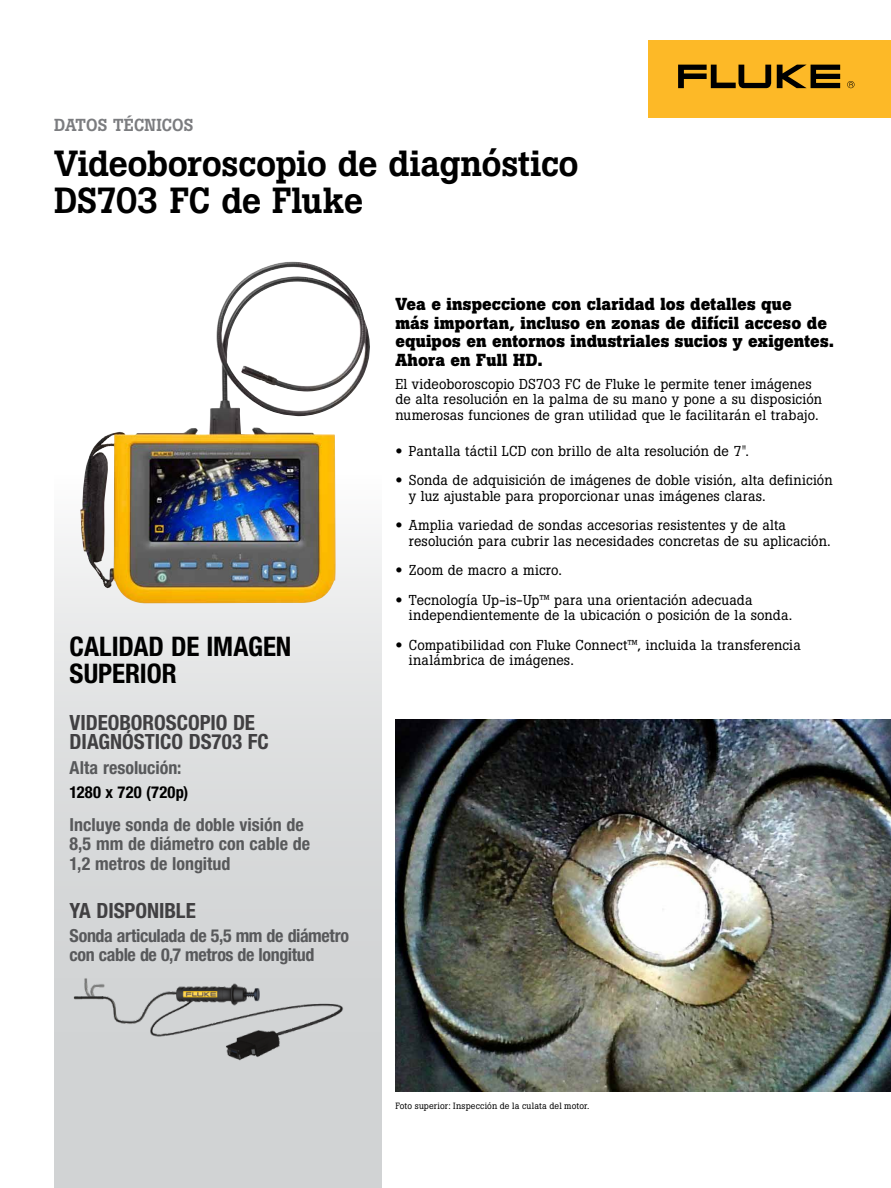
<style>
.page{position:relative;width:891px;height:1188px;background:#fff}
.page>*{position:absolute;margin:0;border:0;box-sizing:border-box;transform-origin:0 0}
.t1{font:500 36px/37.5px "Boton Pro";letter-spacing:-.015em;color:#000}
.t2{font:700 condensed 27px/27px "Helvetica Neue LT Pro";letter-spacing:-.005em;color:#000}
.t3{font:700 condensed 21px/19.5px "Helvetica Neue LT Pro";color:#414042}
.t4{font:700 condensed 18px/19.5px "Helvetica Neue LT Pro";letter-spacing:-.005em;color:#58595b}
.t5{font:700 17.25px/18.8px "Boton Pro";letter-spacing:.01em;color:#000}
.t6{font:500 17.25px "Boton Pro";letter-spacing:-.005em;color:#7b7c7f}
.t7{font:700 condensed 16.5px "Helvetica Neue LT Pro";letter-spacing:.015em;color:#000}
.t8{font:14.25px/15.8px "Boton Pro";letter-spacing:.01em;color:#000}
.t9{font:9px "Boton Pro";letter-spacing:.015em;color:#000}
.s1{font-family:"Helvetica Neue LT Pro";font-weight:700;font-stretch:expanded}
</style>
<div class="page">
<div style="left:54px;top:475px;width:328px;height:713px;background:linear-gradient(to bottom,#f3f3f3,#c8cacc)"></div>
<div style="left:648px;top:40px;width:243px;height:78px;background:#fdb927"></div>
<svg style="left:777px;top:65px;width:63px;height:23px"></svg>
<svg style="left:678px;top:65px;width:93px;height:23px"></svg>
<svg style="left:847px;top:81px;width:8px;height:7px"></svg>
<img style="left:80px;top:262px;width:291px;height:342px">
<img style="left:395px;top:720px;width:496px;height:372px">
<img style="left:70px;top:971px;width:296px;height:106px">
<p class="t6" style="left:54px;top:114px;width:141px">DATOS TÉCNICOS</p>
<h1 class="t1" style="left:54px;top:145px;width:526px">Videoboroscopio de diagnóstico<br>DS703 FC de Fluke</h1>
<h2 class="t2" style="left:70px;top:633px;width:223px">CALIDAD DE IMAGEN<br>SUPERIOR</h2>
<h3 class="t3" style="left:70px;top:712px;width:201px">VIDEOBOROSCOPIO DE<br>DIAGNÓSTICO DS703 FC</h3>
<p class="t4" style="left:70px;top:757px;width:113px">Alta resolución:</p>
<p class="t7" style="left:70px;top:782px;width:120px">1280 x 720 (720p)</p>
<p class="t4" style="left:70px;top:814px;width:242px">Incluye sonda de doble visión de<br>8,5 mm de diámetro con cable de<br>1,2 metros de longitud</p>
<h3 class="t3" style="left:70px;top:900px;width:128px">YA DISPONIBLE</h3>
<p class="t4" style="left:70px;top:926px;width:281px">Sonda articulada de 5,5 mm de diámetro con cable de 0,7 metros de longitud</p>
<p class="t5" style="left:395px;top:294px;width:440px">Vea e inspeccione con claridad los detalles que<br>más importan, incluso en zonas de difícil acceso de equipos en entornos industriales sucios y exigentes.<br>Ahora en Full HD.</p>
<p class="t8" style="left:395px;top:376px;width:428px">El videoboroscopio DS703 FC de Fluke le permite tener imágenes de alta resolución en la palma de su mano y pone a su disposición numerosas funciones de gran utilidad que le facilitarán el trabajo.</p>
<p class="t8" style="left:395px;top:443px;width:355px"><span class="s1">•</span> Pantalla táctil LCD con brillo de alta resolución de 7".</p>
<p class="t8" style="left:409px;top:473px;width:425px;text-indent:-13px"><span class="s1">•</span> Sonda de adquisición de imágenes de doble visión, alta definición y luz ajustable para proporcionar unas imágenes claras.</p>
<p class="t8" style="left:409px;top:518px;width:423px;text-indent:-13px"><span class="s1">•</span> Amplia variedad de sondas accesorias resistentes y de alta resolución para cubrir las necesidades concretas de su aplicación.</p>
<p class="t8" style="left:395px;top:563px;width:168px"><span class="s1">•</span> Zoom de macro a micro.</p>
<p class="t8" style="left:409px;top:592px;width:385px;text-indent:-13px"><span class="s1">•</span> Tecnología Up-is-Up™ para una orientación adecuada independientemente de la ubicación o posición de la sonda.</p>
<p class="t8" style="left:409px;top:637px;width:393px;text-indent:-13px"><span class="s1">•</span> Compatibilidad con Fluke Connect™, incluida la transferencia inalámbrica de imágenes.</p>
<p class="t9" style="left:395px;top:1100px;width:196px">Foto superior: Inspección de la culata del motor.</p>
</div>
